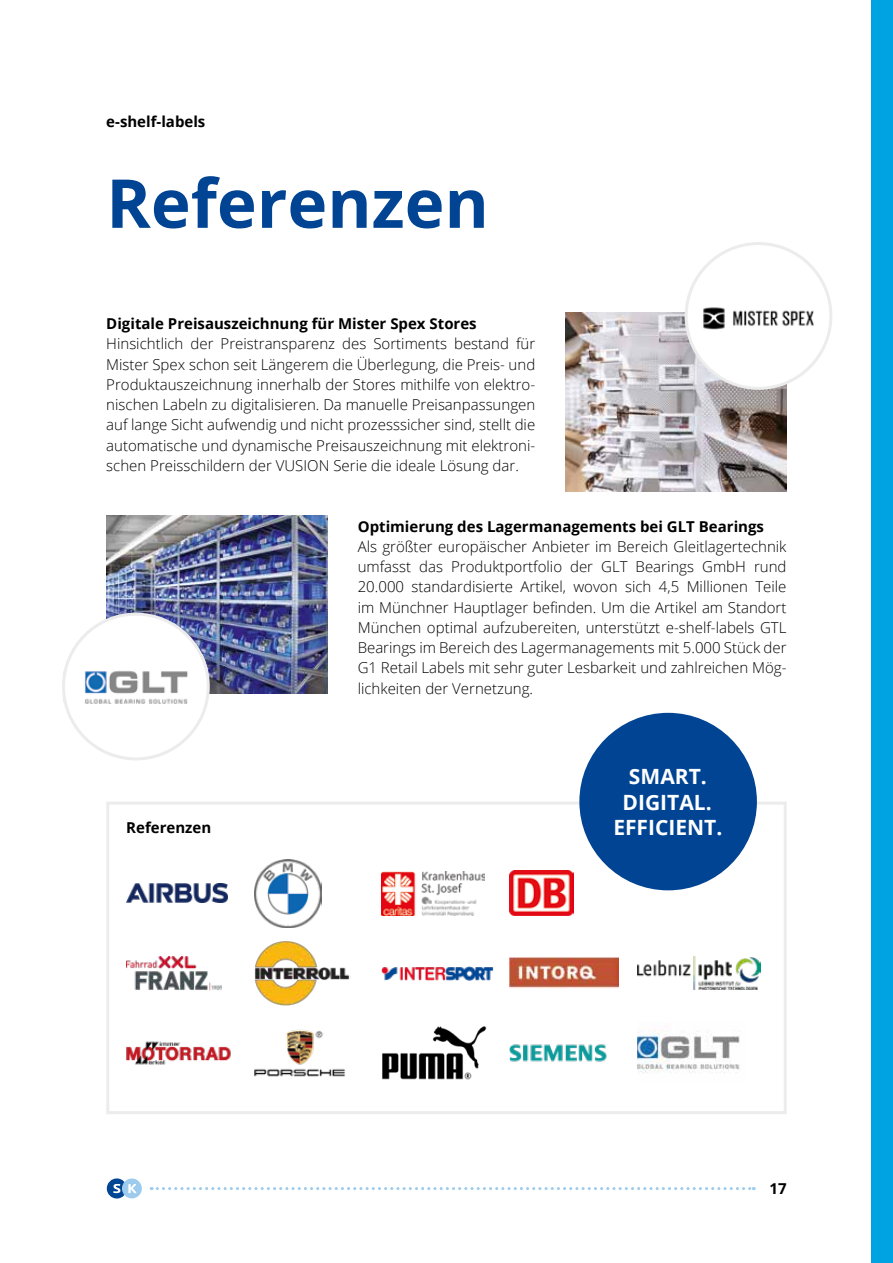
<style>
.page{position:relative;width:893px;height:1263px;background:#fff}
.page>*{position:absolute;margin:0;border:0;box-sizing:border-box;transform-origin:0 0}
.t1{font:700 67.5px "Open Sans";color:#004493}
.t2{font:700 21px/25.5px "Open Sans";color:#fff;text-align:center}
.t3{font:300 15px/20.2px "Open Sans";color:#000;text-align:justify}
.t4{font:700 15px "Open Sans";color:#000}
</style>
<div class="page">
<svg style="left:151px;top:1187px;width:603px;height:3px"></svg>
<svg style="left:107px;top:1178px;width:35px;height:20px"></svg>
<div style="left:872px;top:0;width:21px;height:1263px;background:#00a3e2"></div>
<img style="left:565px;top:313px;width:222px;height:178px">
<img style="left:106px;top:515px;width:222px;height:179px">
<div style="left:64px;top:614px;width:144px;height:145px;background:#fff;border-radius:50%"></div>
<img style="left:63px;top:654px;width:147px;height:64px">
<div style="left:62px;top:613px;width:148px;height:147px;border:3px solid #ececed;border-radius:50%"></div>
<div style="left:686px;top:244px;width:145px;height:144px;background:#fff;border-radius:50%"></div>
<img style="left:703px;top:307px;width:111px;height:23px">
<div style="left:685px;top:242px;width:147px;height:148px;border:3px solid #ececed;border-radius:50%"></div>
<div style="left:106px;top:801px;width:681px;height:313px;border:3px solid #ececed"></div>
<div style="left:579px;top:713px;width:178px;height:177px;background:#004493;border-radius:50%"></div>
<img style="left:126px;top:884px;width:102px;height:19px">
<img style="left:254px;top:860px;width:67px;height:67px">
<img style="left:382px;top:871px;width:103px;height:44px">
<img style="left:510px;top:871px;width:63px;height:45px">
<img style="left:126px;top:956px;width:96px;height:34px">
<img style="left:255px;top:941px;width:96px;height:65px">
<img style="left:382px;top:966px;width:111px;height:14px">
<img style="left:510px;top:958px;width:109px;height:30px">
<img style="left:637px;top:956px;width:124px;height:34px">
<img style="left:126px;top:1041px;width:105px;height:24px">
<img style="left:254px;top:1029px;width:91px;height:48px">
<img style="left:382px;top:1026px;width:105px;height:54px">
<img style="left:510px;top:1044px;width:97px;height:18px">
<img style="left:637px;top:1030px;width:103px;height:43px">
<p class="t4" style="left:106px;top:111px;width:101px">e-shelf-labels</p>
<h1 class="t1" style="left:106px;top:156px;width:384px">Referenzen</h1>
<p class="t4" style="left:106px;top:313px;width:372px">Digitale Preisauszeichnung für Mister Spex Stores</p>
<p class="t3" style="left:106px;top:333px;width:430px">Hinsichtlich der Preistransparenz des Sortiments bestand für Mister Spex schon seit Längerem die Überlegung, die Preis- und Produktauszeichnung innerhalb der Stores mithilfe von elektro&shy;nischen Labeln zu digitalisieren. Da manuelle Preisanpassungen auf lange Sicht aufwendig und nicht prozesssicher sind, stellt die automatische und dynamische Preisauszeichnung mit elektroni&shy;schen Preisschildern der VUSION Serie die ideale Lösung dar.</p>
<p class="t4" style="left:126px;top:817px;width:87px">Referenzen</p>
<p class="t4" style="left:358px;top:516px;width:408px">Optimierung des Lagermanagements bei GLT Bearings</p>
<p class="t3" style="left:358px;top:536px;width:430px">Als größter europäischer Anbieter im Bereich Gleitlagertechnik umfasst das Produktportfolio der GLT Bearings GmbH rund 20.000 standardisierte Artikel, wovon sich 4,5 Millionen Teile im Münchner Hauptlager befinden. Um die Artikel am Standort München optimal aufzubereiten, unterstützt e-shelf-labels GTL Bearings im Bereich des Lagermanagements mit 5.000 Stück der G1 Retail Labels mit sehr guter Lesbarkeit und zahlreichen Mög&shy;lichkeiten der Vernetzung.</p>
<h2 class="t2" style="left:613px;top:763px;width:111px">SMART.<br>DIGITAL.<br>EFFICIENT.</h2>
<p class="t4" style="left:769px;top:1178px;width:19px">17</p>
</div>
